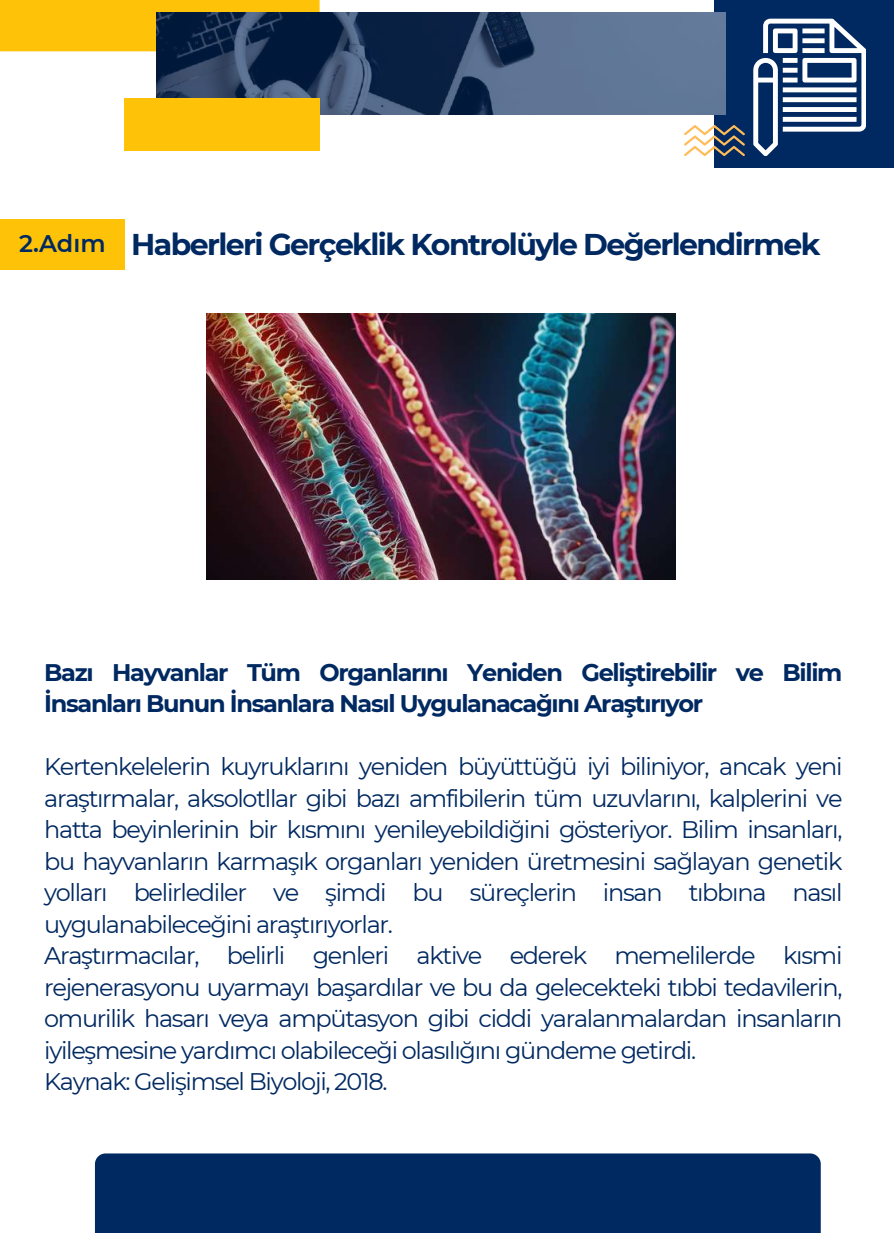
<style>
.page{position:relative;width:894px;height:1233px;background:#fff}
.page>*{position:absolute;margin:0;border:0;box-sizing:border-box;transform-origin:0 0}
.t1{font:700 30px "Montserrat";letter-spacing:-.055em;color:#002961}
.t2{font:24px/31.5px "Montserrat";letter-spacing:-.055em;color:#002961}
.t3{font:700 24px/31.5px "Montserrat";letter-spacing:-.055em;color:#002961}
.s1{font-weight:600;font-size:24px}
</style>
<div class="page">
<div style="left:95px;top:1153px;width:725px;height:80px;background:#002961"></div>
<div style="left:714px;top:0;width:179px;height:167px;background:#002961"></div>
<svg style="left:753px;top:19px;width:112px;height:137px"></svg>
<div style="left:0;top:0;width:319px;height:51px;background:#fec209"></div>
<svg style="left:684px;top:125px;width:60px;height:31px"></svg>
<svg style="left:156px;top:12px;width:570px;height:103px"></svg>
<div style="left:124px;top:99px;width:195px;height:52px;background:#fec209"></div>
<div style="left:0;top:219px;width:124px;height:51px;background:#fec209"></div>
<img style="left:206px;top:314px;width:469px;height:265px">
<p class="t1" style="left:19px;top:226px;width:802px"><span class="s1">2.Adım</span> Haberleri Gerçeklik Kontrolüyle Değerlendirmek</p>
<p class="t3" style="left:44px;top:656px;width:799px">Bazı Hayvanlar Tüm Organlarını Yeniden Geliştirebilir ve Bilim<br>İnsanları Bunun İnsanlara Nasıl Uygulanacağını Araştırıyor</p>
<p class="t2" style="left:44px;top:751px;width:799px">Kertenkelelerin kuyruklarını yeniden büyüttüğü iyi biliniyor, ancak yeni araştırmalar, aksolotllar gibi bazı amfibilerin tüm uzuvlarını, kalplerini ve hatta beyinlerinin bir kısmını yenileyebildiğini gösteriyor. Bilim insanları, bu hayvanların karmaşık organları yeniden üretmesini sağlayan genetik yolları belirlediler ve şimdi bu süreçlerin insan tıbbına nasıl uygulanabileceğini araştırıyorlar.<br>Araştırmacılar, belirli genleri aktive ederek memelilerde kısmi rejenerasyonu uyarmayı başardılar ve bu da gelecekteki tıbbi tedavilerin, omurilik hasarı veya ampütasyon gibi ciddi yaralanmalardan insanların iyileşmesine yardımcı olabileceği olasılığını gündeme getirdi.<br>Kaynak: Gelişimsel Biyoloji, 2018.</p>
</div>
